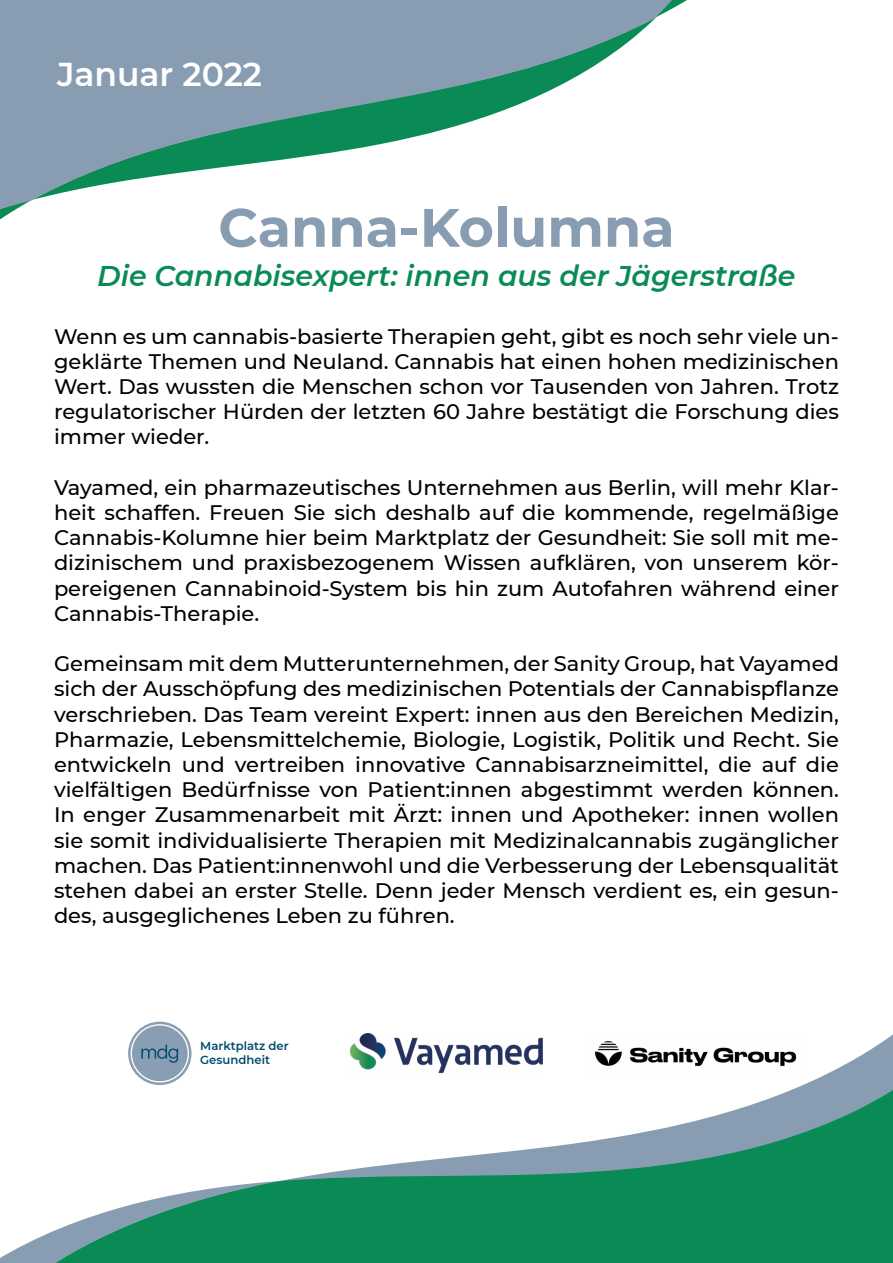
<style>
.page{position:relative;width:893px;height:1263px;background:#fff}
.page>*{position:absolute;margin:0;border:0;box-sizing:border-box;transform-origin:0 0}
.t1{font:700 54px "Montserrat";color:#899db2}
.t2{font:600 33px "Montserrat";color:#fff}
.t3{font:italic 600 28.5px "Montserrat";color:#0a8b56}
.t4{font:500 21px/25.2px "Montserrat";color:#000;text-align:justify}
.t5{font:600 11.7px/14px "Montserrat";color:#004d6e}
</style>
<div class="page">
<svg style="left:0;top:1235px;width:44px;height:28px"></svg>
<svg style="left:44px;top:1061px;width:849px;height:202px"></svg>
<svg style="left:0;top:0;width:687px;height:220px;fill:#899db2"></svg>
<div style="left:57px;top:54px;width:249px;height:36px;background:#899db2"></div>
<svg style="left:128px;top:1022px;width:63px;height:63px"></svg>
<img style="left:351px;top:1033px;width:191px;height:40px">
<img style="left:587px;top:1041px;width:217px;height:32px">
<h2 class="t2" style="left:54px;top:51px;width:224px">Februar 2022</h2>
<h2 class="t2" style="left:57px;top:51px;width:207px">Januar 2022</h2>
<h1 class="t1" style="left:218px;top:189px;width:458px">Canna-Kolumna</h1>
<h3 class="t3" style="left:97px;top:255px;width:700px">Die Cannabisexpert: innen aus der Jägerstraße</h3>
<p class="t4" style="left:54px;top:323px;width:786px">Wenn es um cannabis-basierte Therapien geht, gibt es noch sehr viele un&shy;geklärte Themen und Neuland. Cannabis hat einen hohen medizinischen Wert. Das wussten die Menschen schon vor Tausenden von Jahren. Trotz regulatorischer Hürden der letzten 60 Jahre bestätigt die Forschung dies immer wieder.</p>
<p class="t4" style="left:54px;top:474px;width:786px">Vayamed, ein pharmazeutisches Unternehmen aus Berlin, will mehr Klar&shy;heit schaffen. Freuen Sie sich deshalb auf die kommende, regelmäßige Cannabis-Kolumne hier beim Marktplatz der Gesundheit: Sie soll mit me&shy;dizinischem und praxisbezogenem Wissen aufklären, von unserem kör&shy;pereigenen Cannabinoid-System bis hin zum Autofahren während einer Cannabis-Therapie.</p>
<p class="t4" style="left:54px;top:650px;width:786px">Gemeinsam mit dem Mutterunternehmen, der Sanity Group, hat Vayamed sich der Ausschöpfung des medizinischen Potentials der Cannabispflanze verschrieben. Das Team vereint Expert: innen aus den Bereichen Medizin, Pharmazie, Lebensmittelchemie, Biologie, Logistik, Politik und Recht. Sie entwickeln und vertreiben innovative Cannabisarzneimittel, die auf die vielfältigen Bedürfnisse von Patient:innen abgestimmt werden können.<br>In enger Zusammenarbeit mit Ärzt: innen und Apotheker: innen wollen sie somit individualisierte Therapien mit Medizinalcannabis zugänglicher machen. Das Patient:innenwohl und die Verbesserung der Lebensqualität stehen dabei an erster Stelle. Denn jeder Mensch verdient es, ein gesun&shy;des, ausgeglichenes Leben zu führen.</p>
<p class="t5" style="left:200px;top:1039px;width:90px">Marktplatz der<br>Gesundheit</p>
</div>
